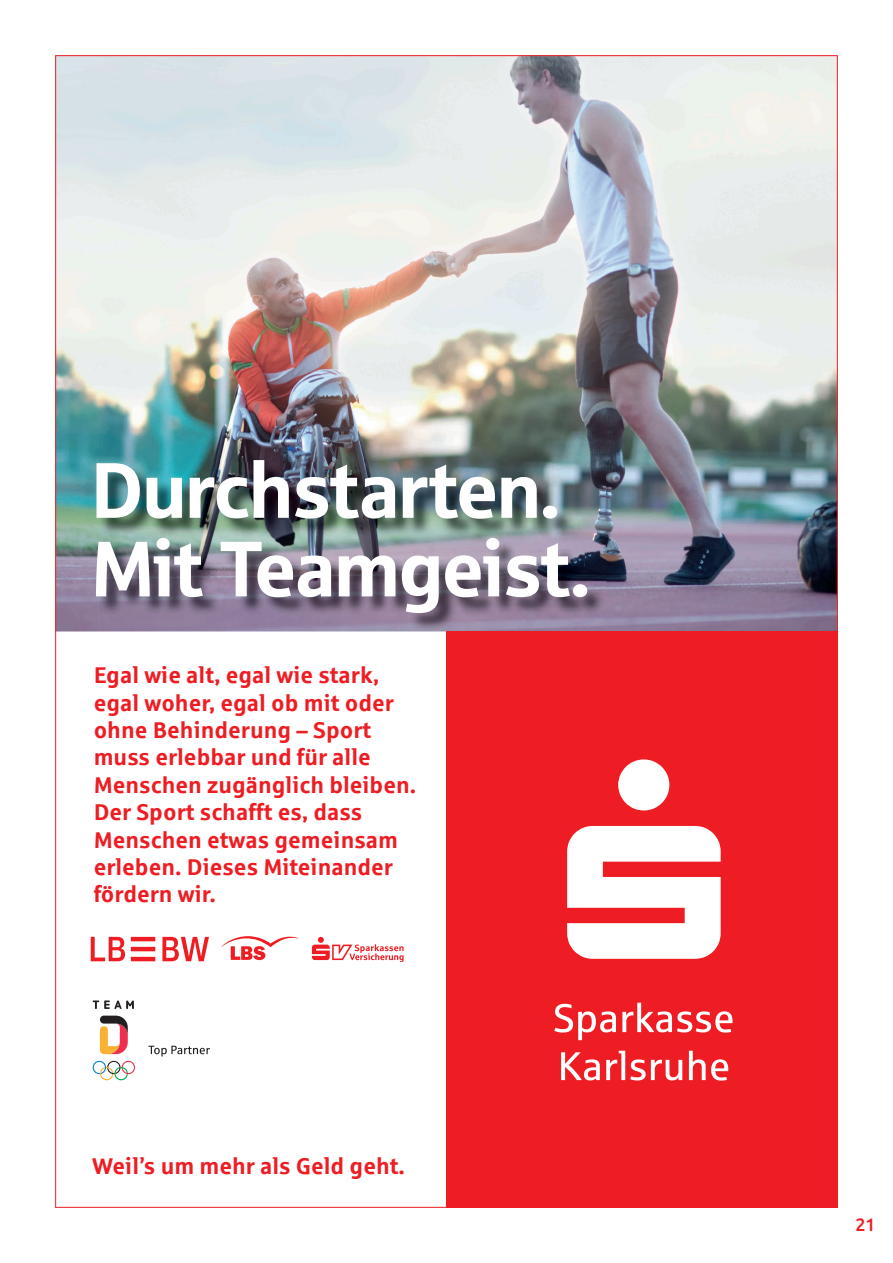
<style>
.page{position:relative;width:893px;height:1263px;background:#fff}
.page>*{position:absolute;margin:0;border:0;box-sizing:border-box;transform-origin:0 0}
.t1{font:78.6px/78.6px "Sparkasse Head";color:#fff}
.t2{font:700 22.8px/27.5px "Sparkasse Rg";color:#ee1d23}
.t3{font:500 18px "Ubuntu";color:#ee1d23}
</style>
<div class="page">
<img style="left:57px;top:57px;width:779px;height:574px">
<div style="left:446px;top:631px;width:392px;height:577px;background:#ee1d23"></div>
<svg style="left:567px;top:759px;width:154px;height:200px"></svg>
<svg style="left:561px;top:1051px;width:167px;height:29px"></svg>
<svg style="left:554px;top:1003px;width:178px;height:37px"></svg>
<svg style="left:93px;top:1061px;width:42px;height:19px"></svg>
<svg style="left:100px;top:1016px;width:28px;height:38px"></svg>
<svg style="left:93px;top:1000px;width:41px;height:9px"></svg>
<svg style="left:148px;top:1046px;width:62px;height:10px"></svg>
<svg style="left:312px;top:937px;width:92px;height:25px"></svg>
<svg style="left:221px;top:936px;width:78px;height:24px"></svg>
<svg style="left:91px;top:937px;width:118px;height:24px"></svg>
<img style="left:98px;top:462px;width:508px;height:170px">
<h1 class="t1" style="left:92px;top:448px;width:499px">Durchstarten.<br>Mit Teamgeist.</h1>
<p class="t2" style="left:94px;top:661px;width:324px">Egal wie alt, egal wie stark, egal woher, egal ob mit oder ohne Behinderung – Sport muss erlebbar und für alle<br>Menschen zugänglich bleiben.<br>Der Sport schafft es, dass<br>Menschen etwas gemeinsam erleben. Dieses Miteinander fördern wir.</p>
<p class="t2" style="left:92px;top:1151px;width:314px">Weil’s um mehr als Geld geht.</p>
<p class="t3" style="left:855px;top:1213px;width:21px">21</p>
</div>
